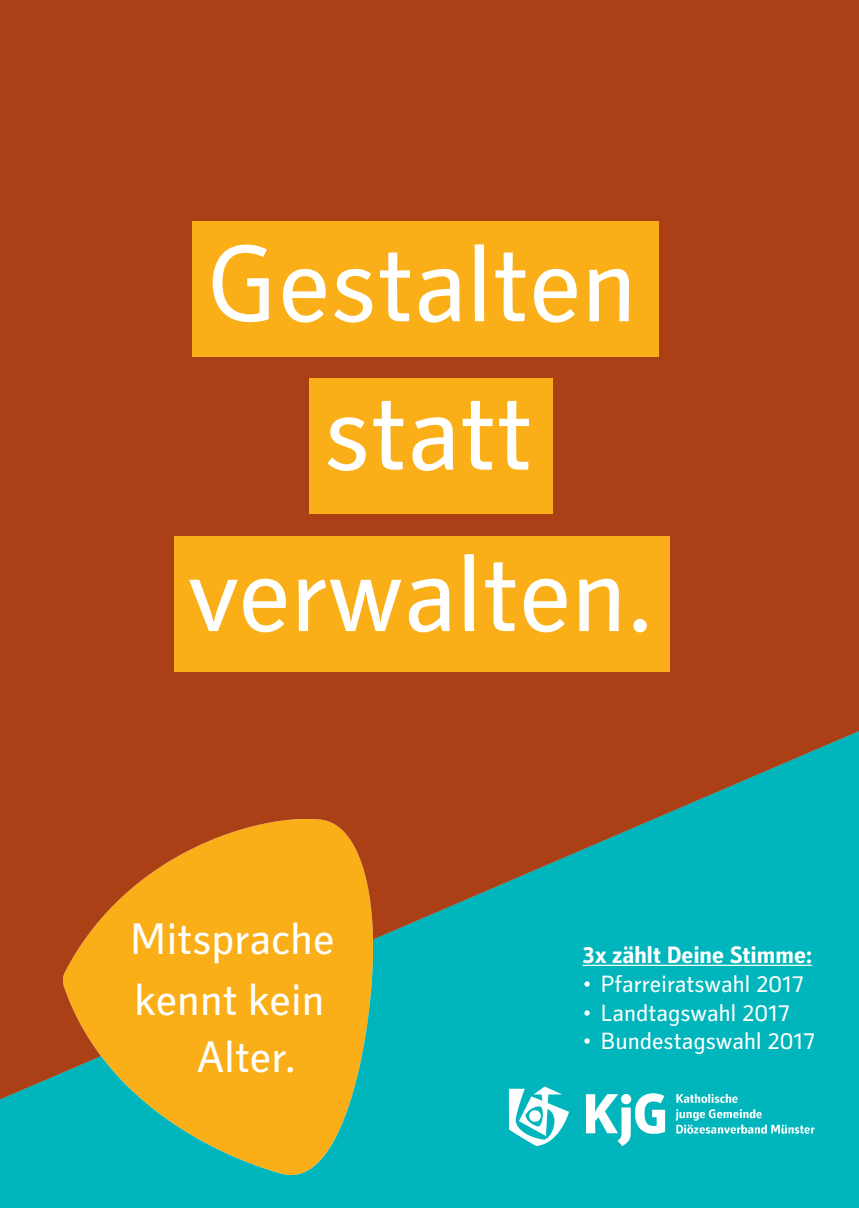
<style>
.page{position:relative;width:859px;height:1208px;background:#fff}
.page>*{position:absolute;margin:0;border:0;box-sizing:border-box;transform-origin:0 0}
.t1{font:110px "Secca Kj G";color:#fff}
.t2{font:45px "Secca Kj G";color:#fff}
.t3{font:24px "Secca Kj G";color:#fff}
.t4{font:700 24px "Secca Kj G";color:#fff}
</style>
<div class="page">
<div style="left:0;top:0;width:859px;height:619px;background:#ab3f15"></div>
<div style="left:192px;top:222px;width:467px;height:135px;background:#faaf18"></div>
<div style="left:309px;top:379px;width:244px;height:135px;background:#faaf18"></div>
<div style="left:175px;top:536px;width:495px;height:135px;background:#faaf18"></div>
<img style="left:0;top:619px;width:859px;height:589px">
<img style="left:64px;top:819px;width:309px;height:355px">
<img style="left:506px;top:1081px;width:317px;height:91px">
<hr style="left:583px;top:964px;width:229px;height:2px;background:#fff">
<p class="t1" style="left:207px;top:222px;width:432px">Gestalten</p>
<p class="t1" style="left:324px;top:371px;width:210px">statt</p>
<p class="t1" style="left:189px;top:532px;width:465px">verwalten.</p>
<p class="t2" style="left:130px;top:913px;width:206px">Mitsprache</p>
<p class="t2" style="left:135px;top:974px;width:192px">kennt kein</p>
<p class="t2" style="left:196px;top:1031px;width:101px">Alter.</p>
<p class="t4" style="left:583px;top:941px;width:231px">3x zählt Deine Stimme:</p>
<p class="t3" style="left:583px;top:970px;width:223px">• Pfarreiratswahl 2017</p>
<p class="t3" style="left:583px;top:999px;width:209px">• Landtagswahl 2017</p>
<p class="t3" style="left:583px;top:1027px;width:234px">• Bundestagswahl 2017</p>
</div>
